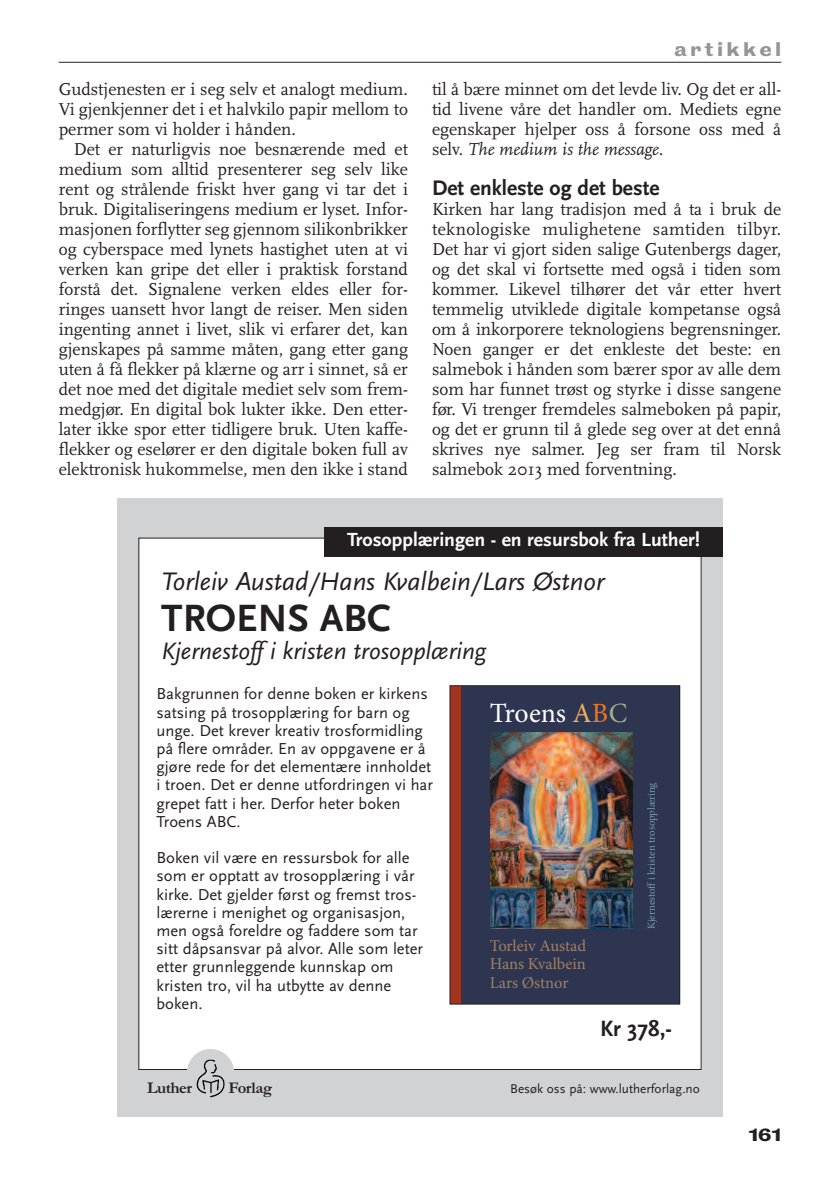
<style>
.page{position:relative;width:840px;height:1191px;background:#fff}
.page>*{position:absolute;margin:0;border:0;box-sizing:border-box;transform-origin:0 0}
.t1{font:700 39.6px "Scala Sans";color:#231f20}
.t2{font:27.8px "Minion Pro Regular+ANYVSY";color:#fff}
.t3{font:italic 26.4px "Scala Sans";color:#231f20}
.t4{font:italic 24.8px "Scala Sans";color:#231f20}
.t5{font:700 23.2px "Scala Sans";color:#231f20}
.t6{font:700 22px "Scala Sans";color:#231f20}
.t7{font:700 19.8px "Scala Sans";color:#fff}
.t8{font:18px/20px "Scala";color:#231f20;text-align:justify}
.t9{font:18px "Bureau Grotesque Seven Nine";letter-spacing:.18em;color:#939598}
.t10{font:16.6px/18.2px "Scala Sans";color:#231f20}
.t11{font:16.6px/18.4px "Minion Pro Regular+ANYVSY";letter-spacing:-.005em;color:#a07f66;text-align:justify}
.t12{font:700 16.6px "Garamond";letter-spacing:-.03em;color:#231f20}
.t13{font:16px "Bureau Grotesque Seven Nine";color:#231f20}
.t14{font:13.2px "Scala Sans";color:#231f20}
.t15{font:10.6px "Minion Pro Regular+ANYVSY";color:#7998b3}
.s1{font-style:italic}
.s2{color:#f4af5a}
.s3{color:#e97725}
.s4{color:#a0b088}
</style>
<div class="page">
<hr style="left:59px;top:62px;width:721px;height:1px;background:#231f20">
<div style="left:117px;top:498px;width:605px;height:618px;background:#d1d2d4"></div>
<div style="left:139px;top:538px;width:561px;height:531px;background:#fff"></div>
<div style="left:187px;top:1049px;width:47px;height:47px;background:#d1d2d4;border-radius:50%"></div>
<img style="left:197px;top:1059px;width:28px;height:38px">
<div style="left:324px;top:526px;width:398px;height:30px;background:#231f20"></div>
<div style="left:450px;top:686px;width:229px;height:317px;background:#2e3550"></div>
<div style="left:450px;top:686px;width:10px;height:317px;background:#a03421"></div>
<img style="left:490px;top:733px;width:142px;height:195px">
<div style="left:449px;top:685px;width:230px;height:319px;border:1px solid #231f20"></div>
<p class="t8" style="left:59px;top:79px;width:350px">Gudstjenesten er i seg selv et analogt medium.<br>Vi gjenkjenner det i et halvkilo papir mellom to permer som vi holder i hånden.</p>
<p class="t8" style="left:59px;top:139px;width:350px;text-indent:15px">Det er naturligvis noe besnærende med et medium som alltid presenterer seg selv like rent og strålende friskt hver gang vi tar det i bruk. Digitaliseringens medium er lyset. Infor&shy;masjonen forflytter seg gjennom silikonbrikker og cyberspace med lynets hastighet uten at vi verken kan gripe det eller i praktisk forstand forstå det. Signalene verken eldes eller for&shy;ringes uansett hvor langt de reiser. Men siden ingenting annet i livet, slik vi erfarer det, kan gjenskapes på samme måten, gang etter gang uten å få flekker på klærne og arr i sinnet, så er det noe med det digitale mediet selv som frem&shy;medgjør. En digital bok lukter ikke. Den etter&shy;later ikke spor etter tidligere bruk. Uten kaffe&shy;flekker og eselører er den digitale boken full av elektronisk hukommelse, men den ikke i stand</p>
<p class="t9" style="left:673px;top:39px;width:109px">artikkel</p>
<p class="t8" style="left:432px;top:79px;width:350px">til å bære minnet om det levde liv. Og det er all&shy;tid livene våre det handler om. Mediets egne egenskaper hjelper oss å forsone oss med å selv. <span class="s1">The medium is the message.</span></p>
<p class="t6" style="left:432px;top:175px;width:229px">Det enkleste og det beste</p>
<p class="t8" style="left:432px;top:199px;width:350px">Kirken har lang tradisjon med å ta i bruk de teknologiske mulighetene samtiden tilbyr.<br>Det har vi gjort siden salige Gutenbergs dager, og det skal vi fortsette med også i tiden som kommer. Likevel tilhører det vår etter hvert temmelig utviklede digitale kompetanse også om å inkorporere teknologiens begrensninger.<br>Noen ganger er det enkleste det beste: en salmebok i hånden som bærer spor av alle dem som har funnet trøst og styrke i disse sangene før. Vi trenger fremdeles salmeboken på papir, og det er grunn til å glede seg over at det ennå skrives nye salmer. Jeg ser fram til Norsk salmebok 2013 med forventning.</p>
<p class="t7" style="left:347px;top:528px;width:354px">Trosopplæringen - en resursbok fra Luther!</p>
<h3 class="t3" style="left:161px;top:565px;width:444px">Torleiv Austad/Hans Kvalbein/Lars Østnor</h3>
<h1 class="t1" style="left:161px;top:594px;width:231px">TROENS ABC</h1>
<h3 class="t4" style="left:161px;top:636px;width:326px">Kjernestoff i kristen trosopplæring</h3>
<p class="t10" style="left:156px;top:684px;width:278px">Bakgrunnen for denne boken er kirkens satsing på trosopplæring for barn og unge. Det krever kreativ trosformidling på flere områder. En av oppgavene er å gjøre rede for det elementære innholdet i troen. Det er denne utfordringen vi har grepet fatt i her. Derfor heter boken Troens ABC.</p>
<p class="t10" style="left:156px;top:848px;width:268px">Boken vil være en ressursbok for alle som er opptatt av trosopplæring i vår kirke. Det gjelder først og fremst tros&shy;lærerne i menighet og organisasjon, men også foreldre og faddere som tar sitt dåpsansvar på alvor. Alle som leter etter grunnleggende kunnskap om kristen tro, vil ha utbytte av denne boken.</p>
<h2 class="t2" style="left:489px;top:702px;width:139px">Troens <span class="s2">A</span><span class="s3">B</span><span class="s4">C</span></h2>
<p class="t11" style="left:489px;top:937px;width:98px">Torleiv Austad Hans Kvalbein Lars Østnor</p>
<p class="t15" style="left:647px;top:929px;width:148px;rotate:-90deg">Kjernesto i kristen trosopplæring</p>
<p class="t5" style="left:599px;top:1014px;width:73px">Kr 378,-</p>
<p class="t12" style="left:147px;top:1078px;width:47px">Luther</p>
<p class="t12" style="left:228px;top:1078px;width:45px">Forlag</p>
<p class="t14" style="left:510px;top:1080px;width:191px">Besøk oss på: www.lutherforlag.no</p>
<p class="t13" style="left:748px;top:1126px;width:34px">161</p>
</div>
